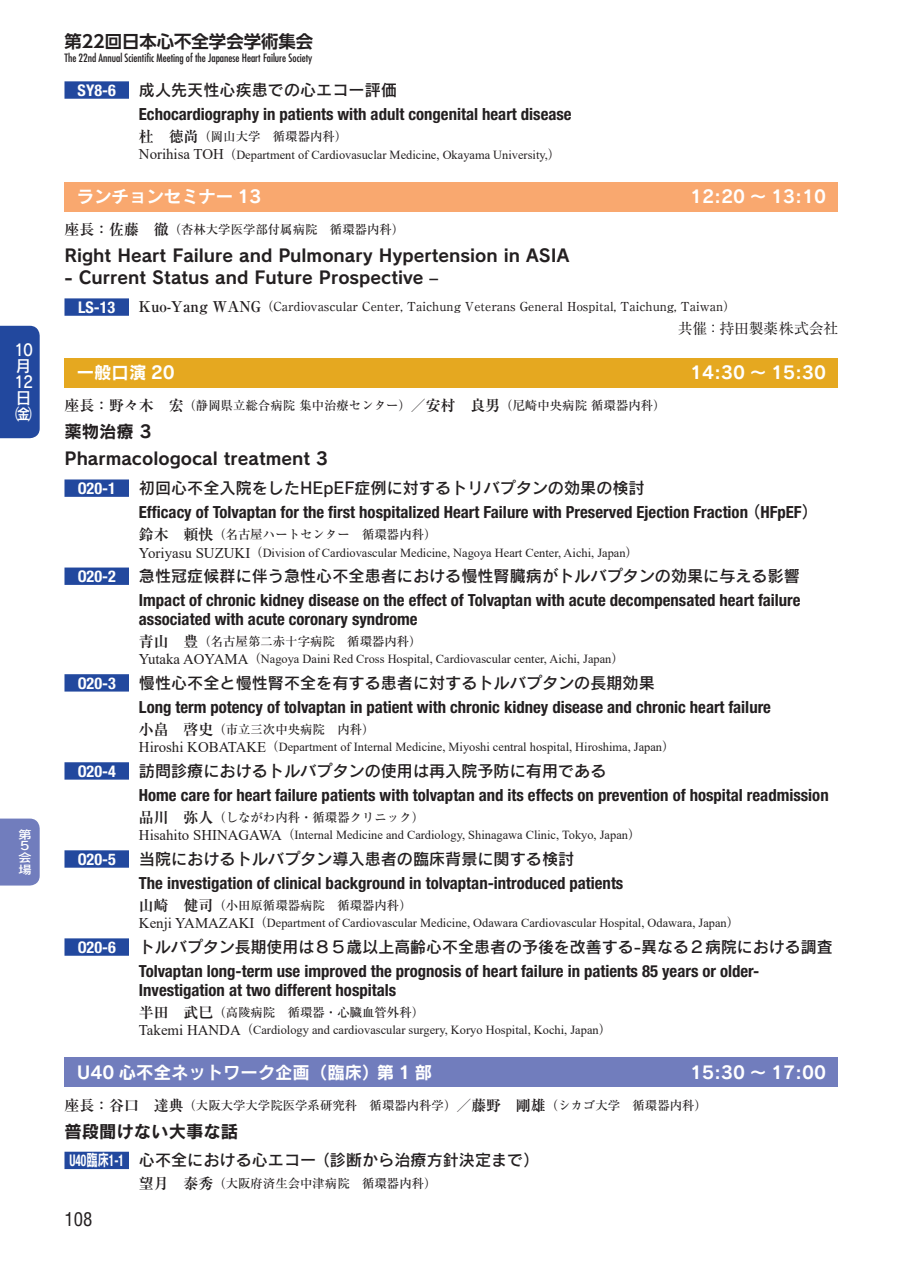
<style>
.page{position:relative;width:903px;height:1275px;background:#fff}
.page>*{position:absolute;margin:0;border:0;box-sizing:border-box;transform-origin:0 0}
.t1{font:condensed 18.55px "Helvetica LT Std";color:#231f20}
.t2{font:17.32px/27.3px "Rodin Pro N B";color:#231f20}
.t3{font:17.32px "Rodin Pro N B";color:#fff}
.t4{font:700 17.32px "UD Shin Go Pr 6 N De";color:#231f20}
.t5{font:700 condensed 16.8px/18.6px "Helvetica Neue LT Std";color:#231f20}
.t6{font:16.1px "Rodin Pro N DB";color:#231f20}
.t7{font:700 condensed 16.1px "Helvetica Neue LT Std";color:#fff}
.t8{font:16.1px/16.1px "Rodin Pro N DB";color:#fff;scale:.9 1}
.t9{font:14.88px "Ryumin Pr 6 N";color:#231f20}
.t10{font:12.42px "Times New Roman";color:#231f20}
.t11{font:500 12.42px "Ryumin Pr 6";color:#231f20}
.t12{font:500 12.42px "Ryumin Pr 6 N";color:#231f20}
.t13{font:11.72px/11.7px "Rodin Pro N DB";color:#fff;scale:1.16 1}
.t14{font:condensed 11.2px "Futura Std";color:#231f20}
.s1{font-family:"Ryumin Pr 6 N";font-weight:700;font-size:14.88px}
.s2{font-size:14.88px}
.s3{font-family:"Ryumin Pr 6 N";font-weight:500}
.s4{font-weight:700;font-size:14.88px}
.s5{font-family:"Rodin Pro N DB";font-weight:400;font-stretch:normal}
.s6{font-family:"Helvetica Neue LT Std";font-weight:700;font-stretch:condensed;color:#fff}
.s7{font-family:"Rodin Pro N B";color:#fff}
</style>
<div class="page">
<div style="left:64px;top:81px;width:65px;height:18px;background:#22489e"></div>
<div style="left:64px;top:182px;width:774px;height:30px;background:#f9a86f"></div>
<div style="left:64px;top:298px;width:65px;height:18px;background:#22489e"></div>
<div style="left:64px;top:358px;width:774px;height:30px;background:#e5a820"></div>
<div style="left:64px;top:479px;width:65px;height:18px;background:#22489e"></div>
<div style="left:64px;top:567px;width:65px;height:18px;background:#22489e"></div>
<div style="left:64px;top:674px;width:65px;height:18px;background:#22489e"></div>
<div style="left:64px;top:762px;width:65px;height:18px;background:#22489e"></div>
<div style="left:64px;top:850px;width:65px;height:18px;background:#22489e"></div>
<div style="left:64px;top:938px;width:65px;height:18px;background:#22489e"></div>
<div style="left:64px;top:1057px;width:774px;height:30px;background:#717dbd"></div>
<div style="left:64px;top:1152px;width:65px;height:17px;background:#22489e"></div>
<div style="left:0;top:819px;width:40px;height:66px;background:#717dbd"></div>
<div style="left:0;top:326px;width:40px;height:112px;background:#22489e"></div>
<p class="t8" style="left:14px;top:341px;width:23px">10月<br>12日㈮</p>
<p class="t13" style="left:18px;top:828px;width:13px">第<br>5会場</p>
<p class="t4" style="left:64px;top:27px;width:250px">第22回日本心不全学会学術集会</p>
<p class="t14" style="left:64px;top:51px;width:249px">The 22nd Annual Scientific Meeting of the Japanese Heart Failure Society</p>
<p class="t7" style="left:78px;top:81px;width:40px">SY8-6</p>
<p class="t6" style="left:139px;top:79px;width:259px">成人先天性心疾患での心エコー評価</p>
<p class="t5" style="left:139px;top:105px;width:434px">Echocardiography in patients with adult congenital heart disease</p>
<p class="t11" style="left:139px;top:127px;width:210px"><span class="s1">杜　徳尚</span>（岡山大学　循環器内科）</p>
<p class="t10" style="left:139px;top:146px;width:423px"><span class="s2">Norihisa TOH</span><span class="s3">（</span> Department of Cardiovasuclar Medicine, Okayama University,<span class="s3">）</span></p>
<p class="t3" style="left:77px;top:185px;width:186px">ランチョンセミナー 13</p>
<p class="t3" style="left:690px;top:185px;width:137px">12:20 ～ 13:10</p>
<p class="t12" style="left:64px;top:220px;width:341px"><span class="s4">座長：佐藤　徹</span>（杏林大学医学部付属病院　循環器内科）</p>
<p class="t2" style="left:64px;top:241px;width:506px">Right Heart Failure and Pulmonary Hypertension in ASIA</p>
<p class="t2" style="left:64px;top:264px;width:375px">- Current Status and Future Prospective –</p>
<p class="t7" style="left:78px;top:298px;width:39px">LS-13</p>
<p class="t11" style="left:139px;top:297px;width:598px"><span class="s1">Kuo-Yang WANG</span>（Cardiovascular Center, Taichung Veterans General Hospital, Taichung, Taiwan）</p>
<p class="t9" style="left:678px;top:317px;width:162px">共催：持田製薬株式会社</p>
<p class="t3" style="left:77px;top:361px;width:99px">一般口演 20</p>
<p class="t3" style="left:690px;top:361px;width:137px">14:30 ～ 15:30</p>
<p class="t12" style="left:64px;top:396px;width:603px"><span class="s4">座長：野々木　宏</span>（静岡県立総合病院集中治療センター）<span class="s4">／安村　良男</span>（尼崎中央病院循環器内科）</p>
<p class="t2" style="left:64px;top:417px;width:265px">薬物治療 3<br>Pharmacologocal treatment 3</p>
<p class="t7" style="left:78px;top:479px;width:40px">O20-1</p>
<p class="t6" style="left:139px;top:477px;width:507px">初回心不全入院をしたHEpEF症例に対するトリバプタンの効果の検討</p>
<p class="t5" style="left:139px;top:503px;width:681px">Efficacy of Tolvaptan for the first hospitalized Heart Failure with Preserved Ejection Fraction <span class="s5">（</span>HFpEF<span class="s5">）</span></p>
<p class="t11" style="left:139px;top:525px;width:299px"><span class="s1">鈴木　頼快</span>（名古屋ハートセンター　循環器内科）</p>
<p class="t10" style="left:139px;top:544px;width:501px"><span class="s2">Yoriyasu SUZUKI</span><span class="s3">（</span> Division of Cardiovascular Medicine, Nagoya Heart Center, Aichi, Japan<span class="s3">）</span></p>
<p class="t7" style="left:78px;top:567px;width:40px">O20-2</p>
<p class="t6" style="left:139px;top:565px;width:663px">急性冠症候群に伴う急性心不全患者における慢性腎臓病がトルバプタンの効果に与える影響</p>
<p class="t5" style="left:139px;top:591px;width:663px">Impact of chronic kidney disease on the effect of Tolvaptan with acute decompensated heart failure associated with acute coronary syndrome</p>
<p class="t11" style="left:139px;top:631px;width:284px"><span class="s1">青山　豊</span>（名古屋第二赤十字病院　循環器内科）</p>
<p class="t10" style="left:139px;top:650px;width:486px"><span class="s2">Yutaka AOYAMA</span><span class="s3">（</span> Nagoya Daini Red Cross Hospital, Cardiovascular center, Aichi, Japan<span class="s3">）</span></p>
<p class="t7" style="left:78px;top:673px;width:40px">O20-3</p>
<p class="t6" style="left:139px;top:672px;width:517px">慢性心不全と慢性腎不全を有する患者に対するトルバプタンの長期効果</p>
<p class="t5" style="left:139px;top:697px;width:634px">Long term potency of tolvaptan in patient with chronic kidney disease and chronic heart failure</p>
<p class="t11" style="left:139px;top:720px;width:237px"><span class="s1">小畠　啓史</span>（市立三次中央病院　内科）</p>
<p class="t10" style="left:139px;top:738px;width:537px"><span class="s2">Hiroshi KOBATAKE</span><span class="s3">（</span> Department of Internal Medicine, Miyoshi central hospital, Hiroshima, Japan<span class="s3">）</span></p>
<p class="t7" style="left:78px;top:761px;width:40px">O20-4</p>
<p class="t6" style="left:139px;top:760px;width:469px">訪問診療におけるトルバプタンの使用は再入院予防に有用である</p>
<p class="t5" style="left:139px;top:786px;width:691px">Home care for heart failure patients with tolvaptan and its effects on prevention of hospital readmission</p>
<p class="t11" style="left:139px;top:808px;width:287px"><span class="s1">品川　弥人</span>（しながわ内科・循環器クリニック）</p>
<p class="t10" style="left:139px;top:826px;width:503px"><span class="s2">Hisahito SHINAGAWA</span><span class="s3">（</span> Internal Medicine and Cardiology, Shinagawa Clinic, Tokyo, Japan<span class="s3">）</span></p>
<p class="t7" style="left:78px;top:849px;width:40px">O20-5</p>
<p class="t6" style="left:139px;top:848px;width:437px">当院におけるトルバプタン導入患者の臨床背景に関する検討</p>
<p class="t5" style="left:139px;top:874px;width:486px">The investigation of clinical background in tolvaptan-introduced patients</p>
<p class="t11" style="left:139px;top:896px;width:274px"><span class="s1">山崎　健司</span>（小田原循環器病院　循環器内科）</p>
<p class="t10" style="left:139px;top:914px;width:602px"><span class="s2">Kenji YAMAZAKI</span><span class="s3">（</span> Department of Cardiovascular Medicine, Odawara Cardiovascular Hospital, Odawara, Japan<span class="s3">）</span></p>
<p class="t7" style="left:78px;top:938px;width:40px">O20-6</p>
<p class="t6" style="left:139px;top:936px;width:695px">トルバプタン長期使用は８５歳以上高齢心不全患者の予後を改善する-異なる２病院における調査</p>
<p class="t5" style="left:139px;top:962px;width:622px">Tolvaptan long-term use improved the prognosis of heart failure in patients 85 years or older-<br>Investigation at two different hospitals</p>
<p class="t11" style="left:139px;top:1002px;width:287px"><span class="s1">半田　武巳</span>（高陵病院　循環器・心臓血管外科）</p>
<p class="t10" style="left:139px;top:1021px;width:474px"><span class="s2">Takemi HANDA</span><span class="s3">（</span> Cardiology and cardiovascular surgery, Koryo Hospital, Kochi, Japan<span class="s3">）</span></p>
<p class="t3" style="left:77px;top:1060px;width:357px">U40 心不全ネットワーク企画（臨床）第 1 部</p>
<p class="t3" style="left:690px;top:1060px;width:137px">15:30 ～ 17:00</p>
<p class="t12" style="left:64px;top:1095px;width:644px"><span class="s4">座長：谷口　達典</span>（大阪大学大学院医学系研究科　循環器内科学）<span class="s4">／藤野　剛雄</span>（シカゴ大学　循環器内科）</p>
<p class="t2" style="left:64px;top:1117px;width:175px">普段聞けない大事な話</p>
<p class="t6" style="left:69px;top:1150px;width:471px"><span class="s6">U40</span><span class="s7">臨床</span><span class="s6">1-1</span> 心不全における心エコー （診断から治療方針決定まで）</p>
<p class="t11" style="left:139px;top:1173px;width:299px"><span class="s1">望月　泰秀</span>（大阪府済生会中津病院　循環器内科）</p>
<p class="t1" style="left:64px;top:1207px;width:29px">108</p>
</div>
